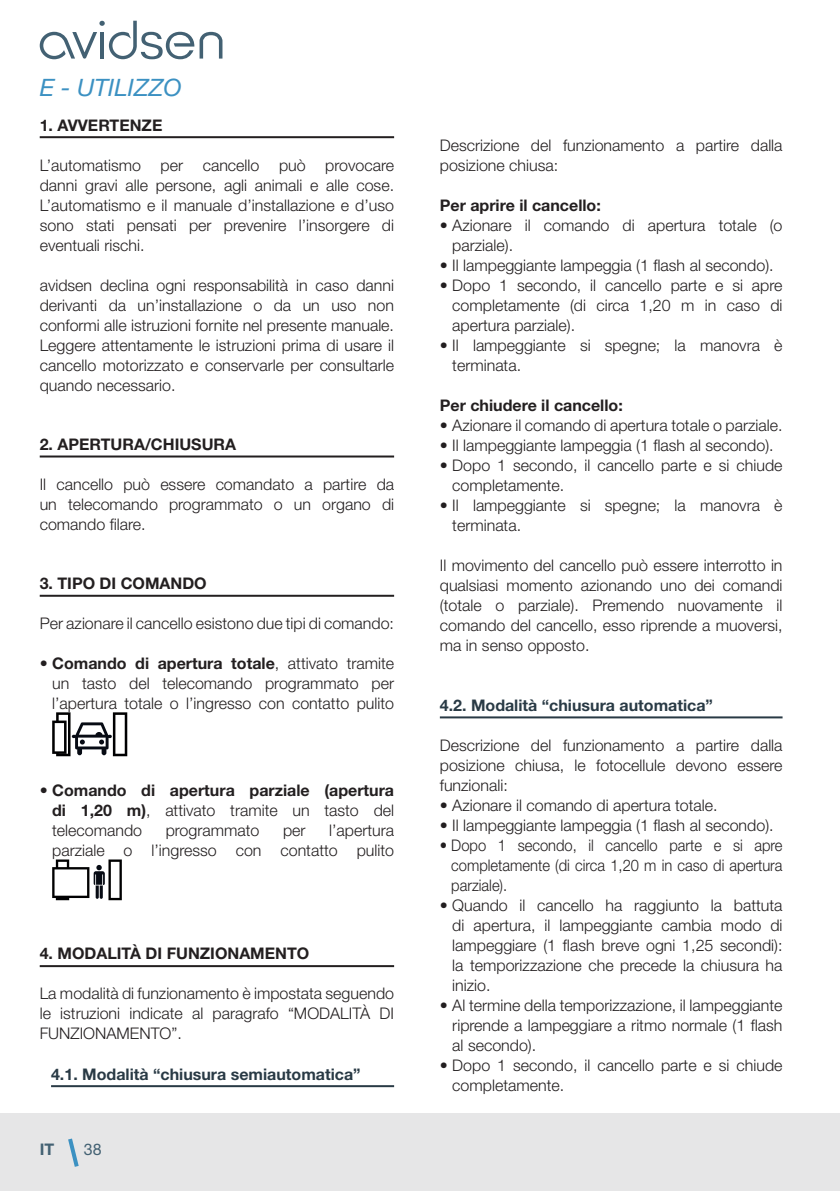
<style>
.page{position:relative;width:840px;height:1191px;background:#fff}
.page>*{position:absolute;margin:0;border:0;box-sizing:border-box;transform-origin:0 0}
.t1{font:italic 24px "Helvetica Neue LT Std";color:#3c91c2}
.t2{font:300 16px/20px "Helvetica Neue LT Std";color:#231f20;text-align:justify}
.t3{font:700 16px/20px "Helvetica Neue LT Std";color:#231f20;text-align:justify}
.t4{font:300 16px/20px "Helvetica Neue LT Std";color:#231f20;text-align:justify;scale:.92 1}
.t5{font:700 16px "Helvetica Neue LT Std";color:#293a45}
.t6{font:700 16px "Helvetica Neue LT Std";color:#436173}
.t7{font:16px "Helvetica Neue LT Std";color:#436173}
.s1{font-weight:700}
.s2{font-weight:300}
</style>
<div class="page">
<div style="left:0;top:1113px;width:839px;height:78px;background:#e6e6e7"></div>
<svg style="left:68px;top:1138px;width:11px;height:29px"></svg>
<svg style="left:40px;top:21px;width:182px;height:38px"></svg>
<hr style="left:40px;top:136px;width:354px;height:2px;background:#231f20">
<hr style="left:40px;top:455px;width:354px;height:2px;background:#231f20">
<hr style="left:40px;top:595px;width:354px;height:2px;background:#231f20">
<hr style="left:40px;top:965px;width:354px;height:2px;background:#231f20">
<hr style="left:51px;top:1085px;width:343px;height:2px;background:#293a45">
<svg style="left:52px;top:712px;width:75px;height:44px"></svg>
<svg style="left:52px;top:859px;width:70px;height:41px"></svg>
<hr style="left:439px;top:716px;width:343px;height:2px;background:#293a45">
<h1 class="t1" style="left:40px;top:73px;width:143px">E - UTILIZZO</h1>
<p class="t3" style="left:40px;top:114px;width:124px">1. AVVERTENZE</p>
<p class="t2" style="left:40px;top:154px;width:356px">L’automatismo per cancello può provocare danni gravi alle persone, agli animali e alle cose.<br>L’automatismo e il manuale d’installazione e d’uso sono stati pensati per prevenire l’insorgere di eventuali rischi.</p>
<p class="t2" style="left:40px;top:274px;width:356px">avidsen declina ogni responsabilità in caso danni derivanti da un’installazione o da un uso non conformi alle istruzioni fornite nel presente manuale.<br>Leggere attentamente le istruzioni prima di usare il cancello motorizzato e conservarle per consultarle quando necessario.</p>
<p class="t3" style="left:40px;top:434px;width:198px">2. APERTURA/CHIUSURA</p>
<p class="t2" style="left:40px;top:474px;width:356px">Il cancello può essere comandato a partire da un telecomando programmato o un organo di comando filare.</p>
<p class="t3" style="left:40px;top:573px;width:168px">3. TIPO DI COMANDO</p>
<p class="t2" style="left:40px;top:613px;width:355px">Per azionare il cancello esistono due tipi di comando:</p>
<p class="t2" style="left:52px;top:653px;width:343px;text-indent:-12px">• <span class="s1">Comando di apertura totale</span>, attivato tramite un tasto del telecomando programmato per l’apertura totale o l’ingresso con contatto pulito</p>
<p class="t3" style="left:52px;top:780px;width:343px;text-indent:-12px"><span class="s2">•</span> Comando di apertura parziale (apertura di 1,20 m)<span class="s2">, attivato tramite un tasto del telecomando</span></p>
<p class="t2" style="left:52px;top:820px;width:343px;text-align:right">l’apertura<br>parziale o l’ingresso con contatto pulito</p>
<p class="t2" style="left:165px;top:820px;width:95px">programmato</p>
<p class="t2" style="left:283px;top:820px;width:24px">per</p>
<p class="t3" style="left:40px;top:943px;width:271px">4. MODALITÀ DI FUNZIONAMENTO</p>
<p class="t2" style="left:40px;top:983px;width:356px">La modalità di funzionamento è impostata seguendo le istruzioni indicate al paragrafo “MODALITÀ DI FUNZIONAMENTO”.</p>
<p class="t5" style="left:51px;top:1063px;width:311px">4.1. Modalità “chiusura semiautomatica”</p>
<p class="t6" style="left:40px;top:1139px;width:16px">IT</p>
<p class="t7" style="left:84px;top:1140px;width:19px">38</p>
<p class="t2" style="left:439px;top:134px;width:344px">Descrizione del funzionamento a partire dalla posizione chiusa:</p>
<p class="t3" style="left:439px;top:194px;width:162px">Per aprire il cancello:</p>
<p class="t2" style="left:452px;top:214px;width:331px;text-indent:-12px">• Azionare il comando di apertura totale (o parziale).</p>
<p class="t2" style="left:439px;top:254px;width:335px">• Il lampeggiante lampeggia (1 flash al secondo).</p>
<p class="t2" style="left:452px;top:274px;width:331px;text-indent:-12px">• Dopo 1 secondo, il cancello parte e si apre completamente (di circa 1,20 m in caso di apertura parziale).</p>
<p class="t2" style="left:452px;top:334px;width:331px;text-indent:-12px">• Il lampeggiante si spegne; la manovra è terminata.</p>
<p class="t3" style="left:439px;top:394px;width:184px">Per chiudere il cancello:</p>
<p class="t2" style="left:439px;top:414px;width:344px">• Azionare il comando di apertura totale o parziale.</p>
<p class="t2" style="left:439px;top:434px;width:335px">• Il lampeggiante lampeggia (1 flash al secondo).</p>
<p class="t2" style="left:452px;top:454px;width:331px;text-indent:-12px">• Dopo 1 secondo, il cancello parte e si chiude completamente.</p>
<p class="t2" style="left:452px;top:494px;width:331px;text-indent:-12px">• Il lampeggiante si spegne; la manovra è terminata.</p>
<p class="t2" style="left:439px;top:554px;width:344px">Il movimento del cancello può essere interrotto in qualsiasi momento azionando uno dei comandi (totale o parziale). Premendo nuovamente il comando del cancello, esso riprende a muoversi, ma in senso opposto.</p>
<p class="t5" style="left:439px;top:695px;width:274px">4.2. Modalità “chiusura automatica”</p>
<p class="t2" style="left:439px;top:734px;width:344px">Descrizione del funzionamento a partire dalla posizione chiusa, le fotocellule devono essere funzionali:</p>
<p class="t2" style="left:439px;top:794px;width:279px">• Azionare il comando di apertura totale.</p>
<p class="t2" style="left:439px;top:814px;width:335px">• Il lampeggiante lampeggia (1 flash al secondo).</p>
<p class="t4" style="left:451px;top:834px;width:361px;text-indent:-11px">• Dopo 1 secondo, il cancello parte e si apre completamente (di circa 1,20 m in caso di apertura parziale).</p>
<p class="t2" style="left:452px;top:894px;width:331px;text-indent:-12px">• Quando il cancello ha raggiunto la battuta di apertura, il lampeggiante cambia modo di lampeggiare (1 flash breve ogni 1,25 secondi): la temporizzazione che precede la chiusura ha inizio.</p>
<p class="t2" style="left:452px;top:994px;width:331px;text-indent:-12px">• Al termine della temporizzazione, il lampeggiante riprende a lampeggiare a ritmo normale (1 flash al secondo).</p>
<p class="t2" style="left:452px;top:1054px;width:331px;text-indent:-12px">• Dopo 1 secondo, il cancello parte e si chiude completamente.</p>
</div>
